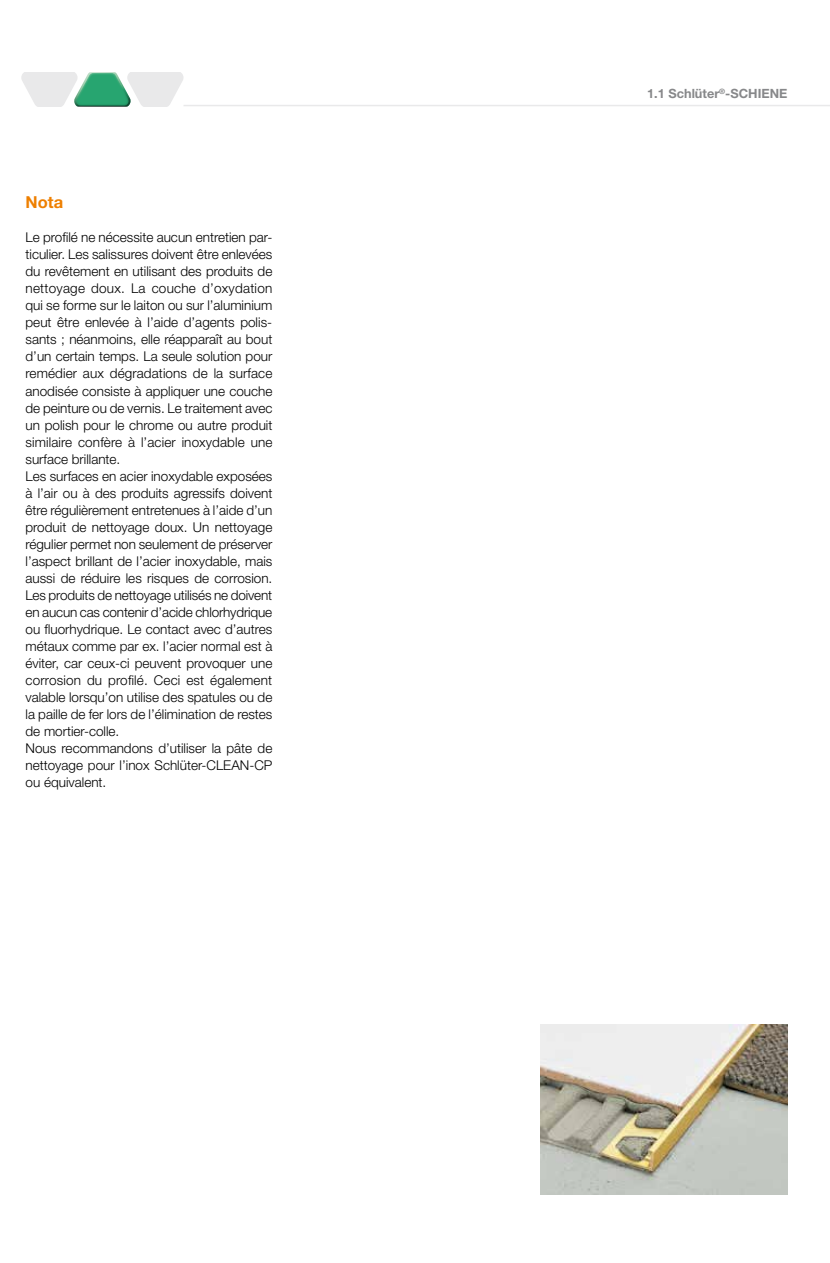
<style>
.page{position:relative;width:830px;height:1263px;background:#fff}
.page>*{position:absolute;margin:0;border:0;box-sizing:border-box;transform-origin:0 0}
.t1{font:700 16.5px "Helvetica Neue LT Pro";color:#ee7f00}
.t2{font:300 13.5px/17px "Helvetica Neue LT Pro";color:#000}
.t3{font:700 12.75px "Helvetica Neue LT Pro";color:#87888a}
</style>
<div class="page">
<hr style="left:183px;top:105px;width:646px;height:1px;background:#e9e9ea">
<svg style="left:21px;top:72px;width:162px;height:34px"></svg>
<img style="left:540px;top:1025px;width:247px;height:170px">
<p class="t1" style="left:26px;top:192px;width:39px">Nota</p>
<p class="t2" style="left:26px;top:229px;width:248px">Le profilé ne nécessite aucun entretien par&shy;ticulier. Les salissures doivent être enlevées du revêtement en utilisant des produits de nettoyage doux. La couche d’oxydation qui se forme sur le laiton ou sur l’aluminium peut être enlevée à l’aide d’agents polis&shy;sants ; néanmoins, elle réapparaît au bout d’un certain temps. La seule solution pour remédier aux dégradations de la surface anodisée consiste à appliquer une couche de peinture ou de vernis. Le traitement avec un polish pour le chrome ou autre produit similaire confère à l’acier inoxydable une surface brillante.<br>Les surfaces en acier inoxydable exposées à l’air ou à des produits agressifs doivent être régulièrement entretenues à l’aide d’un produit de nettoyage doux. Un nettoyage régulier permet non seulement de préserver l’aspect brillant de l’acier inoxydable, mais aussi de réduire les risques de corrosion.<br>Les produits de nettoyage utilisés ne doivent en aucun cas contenir d’acide chlorhydrique ou fluorhydrique. Le contact avec d’autres métaux comme par ex. l’acier normal est à éviter, car ceux-ci peuvent provoquer une corrosion du profilé. Ceci est également valable lorsqu’on utilise des spatules ou de la paille de fer lors de l’élimination de restes de mortier-colle.<br>Nous recommandons d’utiliser la pâte de nettoyage pour l’inox Schlüter-CLEAN-CP ou équivalent.</p>
<p class="t3" style="left:647px;top:86px;width:142px">1.1 Schlüter<sup>®</sup>-SCHIENE</p>
</div>
